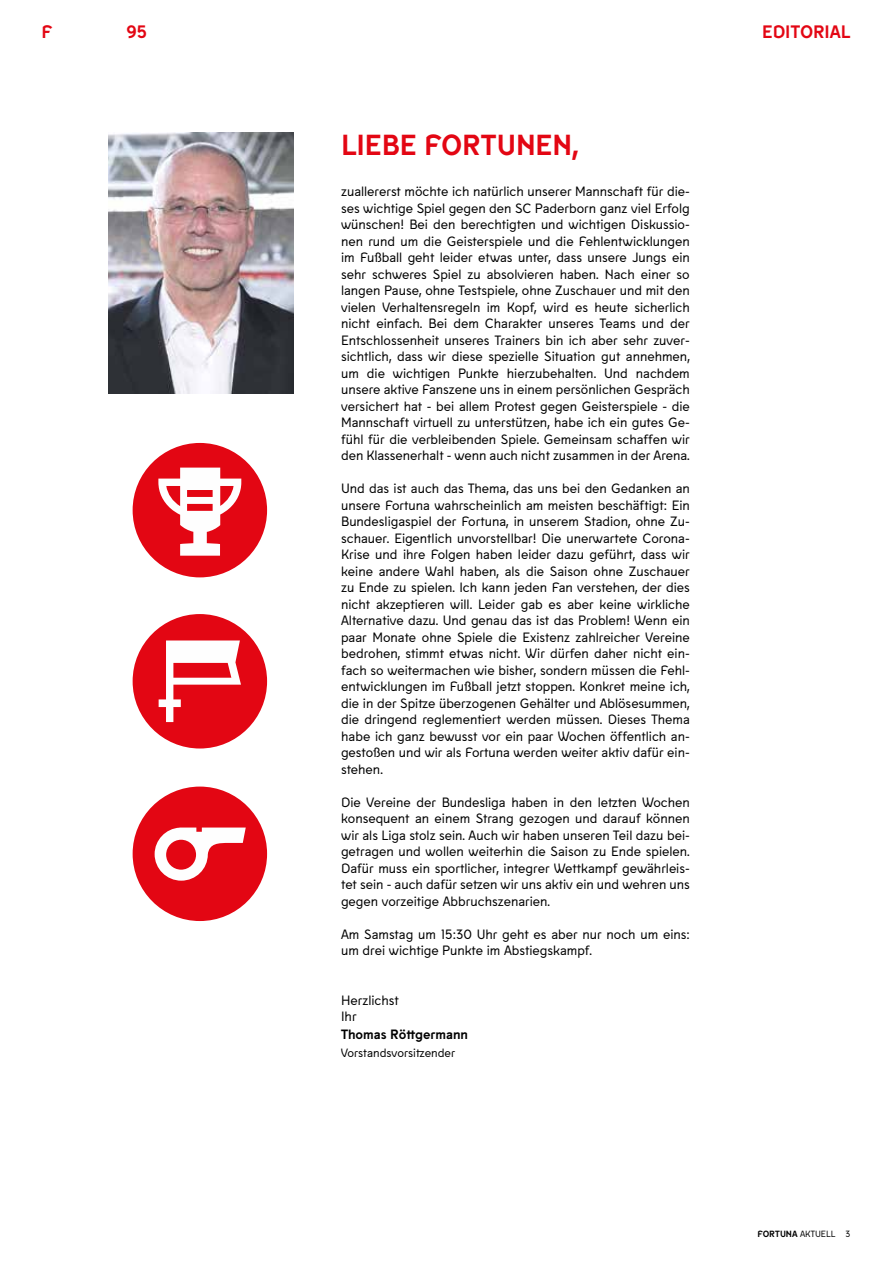
<style>
.page{position:relative;width:893px;height:1263px;background:#fff}
.page>*{position:absolute;margin:0;border:0;box-sizing:border-box;transform-origin:0 0}
.t1{font:700 28.95px "Fortuna Sans";letter-spacing:.005em;color:#e30613}
.t2{font:700 18px "Fortuna Sans";color:#e30613}
.t3{font:13.5px/16.5px "Fortuna Sans";color:#000;text-align:justify}
.t4{font:700 13.5px "Fortuna Sans";color:#000}
.t5{font:12px "Fortuna Sans";color:#000}
.t6{font:9px "Fortuna Sans";letter-spacing:.005em;color:#000}
.s1{font-weight:700}
</style>
<div class="page">
<img style="left:108px;top:133px;width:186px;height:261px">
<svg style="left:132px;top:443px;width:135px;height:135px;fill:#e30613"></svg>
<svg style="left:132px;top:614px;width:135px;height:135px;fill:#e30613"></svg>
<svg style="left:133px;top:786px;width:134px;height:135px;fill:#e30613"></svg>
<h2 class="t2" style="left:41px;top:17px;width:12px">F</h2>
<h2 class="t2" style="left:126px;top:17px;width:22px">95</h2>
<h1 class="t1" style="left:341px;top:122px;width:239px">LIEBE FORTUNEN,</h1>
<p class="t3" style="left:341px;top:183px;width:350px">zuallererst möchte ich natürlich unserer Mannschaft für die&shy;ses wichtige Spiel gegen den SC Paderborn ganz viel Erfolg wünschen! Bei den berechtigten und wichtigen Diskussio&shy;nen rund um die Geisterspiele und die Fehlentwicklungen im Fußball geht leider etwas unter, dass unsere Jungs ein sehr schweres Spiel zu absolvieren haben. Nach einer so langen Pause, ohne Testspiele, ohne Zuschauer und mit den vielen Verhaltensregeln im Kopf, wird es heute sicherlich nicht einfach. Bei dem Charakter unseres Teams und der Entschlossenheit unseres Trainers bin ich aber sehr zuver&shy;sichtlich, dass wir diese spezielle Situation gut annehmen, um die wichtigen Punkte hierzubehalten. Und nachdem unsere aktive Fanszene uns in einem persönlichen Gespräch versichert hat - bei allem Protest gegen Geisterspiele - die Mannschaft virtuell zu unterstützen, habe ich ein gutes Ge&shy;fühl für die verbleibenden Spiele. Gemeinsam schaffen wir den Klassenerhalt - wenn auch nicht zusammen in der Arena.</p>
<p class="t3" style="left:341px;top:480px;width:350px">Und das ist auch das Thema, das uns bei den Gedanken an unsere Fortuna wahrscheinlich am meisten beschäftigt: Ein Bundesligaspiel der Fortuna, in unserem Stadion, ohne Zu&shy;schauer. Eigentlich unvorstellbar! Die unerwartete Corona-Krise und ihre Folgen haben leider dazu geführt, dass wir keine andere Wahl haben, als die Saison ohne Zuschauer zu Ende zu spielen. Ich kann jeden Fan verstehen, der dies nicht akzeptieren will. Leider gab es aber keine wirkliche Alternative dazu. Und genau das ist das Problem! Wenn ein paar Monate ohne Spiele die Existenz zahlreicher Vereine bedrohen, stimmt etwas nicht. Wir dürfen daher nicht ein&shy;fach so weitermachen wie bisher, sondern müssen die Fehl&shy;entwicklungen im Fußball jetzt stoppen. Konkret meine ich, die in der Spitze überzogenen Gehälter und Ablösesummen, die dringend reglementiert werden müssen. Dieses Thema habe ich ganz bewusst vor ein paar Wochen öffentlich an&shy;gestoßen und wir als Fortuna werden weiter aktiv dafür ein&shy;stehen.</p>
<p class="t3" style="left:341px;top:793px;width:350px">Die Vereine der Bundesliga haben in den letzten Wochen konsequent an einem Strang gezogen und darauf können wir als Liga stolz sein. Auch wir haben unseren Teil dazu bei&shy;getragen und wollen weiterhin die Saison zu Ende spielen.<br>Dafür muss ein sportlicher, integrer Wettkampf gewährleis&shy;tet sein - auch dafür setzen wir uns aktiv ein und wehren uns gegen vorzeitige Abbruchszenarien.</p>
<p class="t3" style="left:341px;top:925px;width:350px">Am Samstag um 15:30 Uhr geht es aber nur noch um eins: um drei wichtige Punkte im Abstiegskampf.</p>
<p class="t3" style="left:341px;top:991px;width:59px">Herzlichst<br>Ihr</p>
<p class="t4" style="left:341px;top:1024px;width:128px">Thomas Röttgermann</p>
<p class="t5" style="left:341px;top:1044px;width:115px">Vorstandsvorsitzender</p>
<h2 class="t2" style="left:762px;top:17px;width:90px">EDITORIAL</h2>
<p class="t6" style="left:757px;top:1227px;width:95px"><span class="s1">FORTUNA</span> AKTUELL 3</p>
</div>
